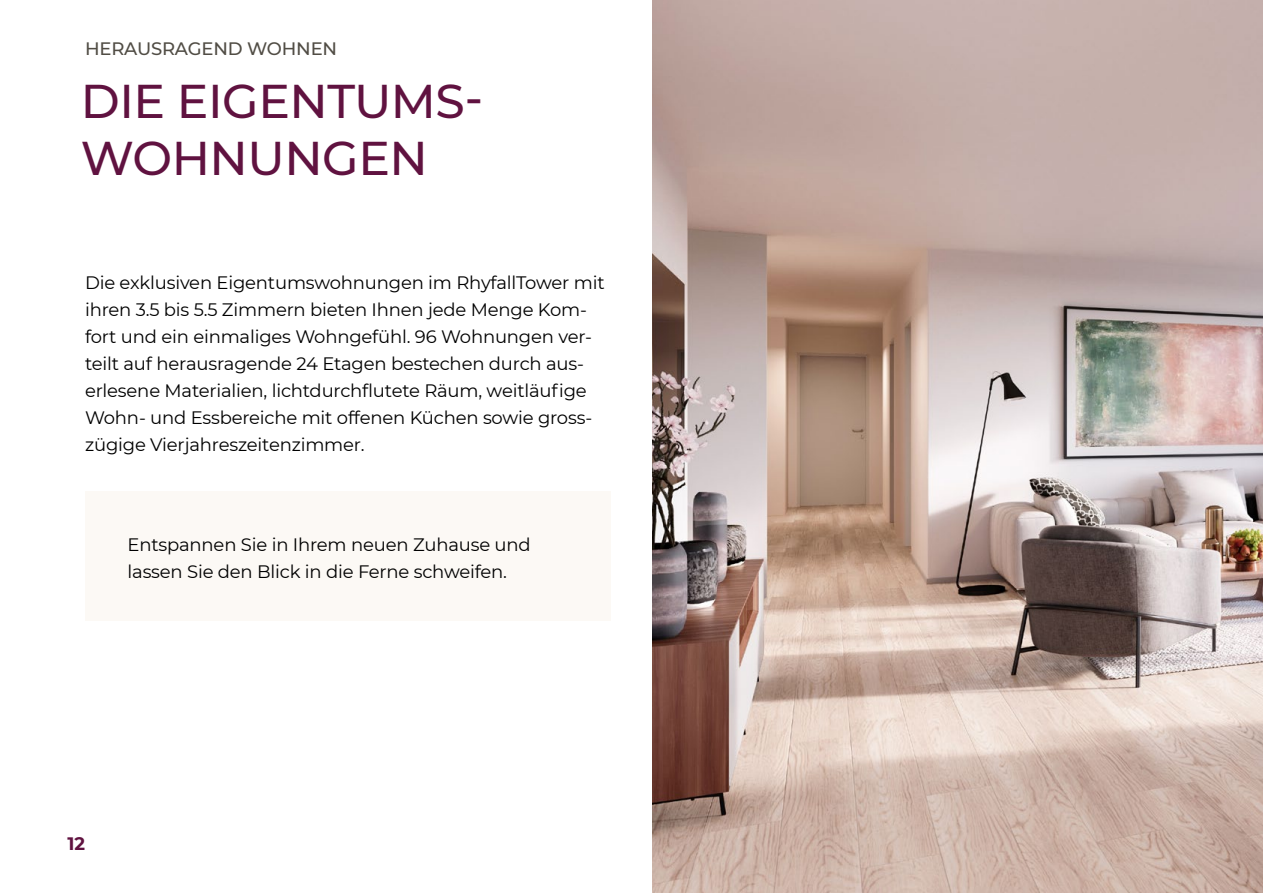
<style>
.page{position:relative;width:1263px;height:893px;background:#fff}
.page>*{position:absolute;margin:0;border:0;box-sizing:border-box;transform-origin:0 0}
.Rubriktitel__TOC{font:500 47.25px/57px "Montserrat";letter-spacing:-.01em;color:#601240}
.Textblock{font:18px/27px "Montserrat";letter-spacing:-.01em;color:#000}
.Vortitel__TOC{font:500 18px "Montserrat";letter-spacing:-.01em;color:#514d45}
.t1{font:700 18px "Montserrat";color:#601240}
</style>
<div class="page">
<div style="left:85px;top:491px;width:525px;height:130px;background:#fcf9f5"></div>
<img style="left:653px;top:0;width:610px;height:893px">
<p class="Vortitel__TOC" style="left:85px;top:36px;width:254px">HERAUSRAGEND WOHNEN</p>
<p class="Rubriktitel__TOC" style="left:81px;top:71px;width:404px">DIE EIGENTUMS-<br>WOHNUNGEN</p>
<p class="Textblock" style="left:85px;top:268px;width:521px">Die exklusiven Eigentumswohnungen im RhyfallTower mit ihren 3.5 bis 5.5 Zimmern bieten Ihnen jede Menge Kom&shy;fort und ein einmaliges Wohngefühl. 96 Wohnungen ver&shy;teilt auf herausragende 24 Etagen bestechen durch aus&shy;erlesene Materialien, lichtdurchflutete Räum, weitläufige Wohn- und Essbereiche mit offenen Küchen sowie gross&shy;zügige Vierjahreszeitenzimmer.</p>
<p class="Textblock" style="left:128px;top:531px;width:405px">Entspannen Sie in Ihrem neuen Zuhause und lassen Sie den Blick in die Ferne schweifen.</p>
<p class="t1" style="left:67px;top:831px;width:19px">12</p>
</div>
